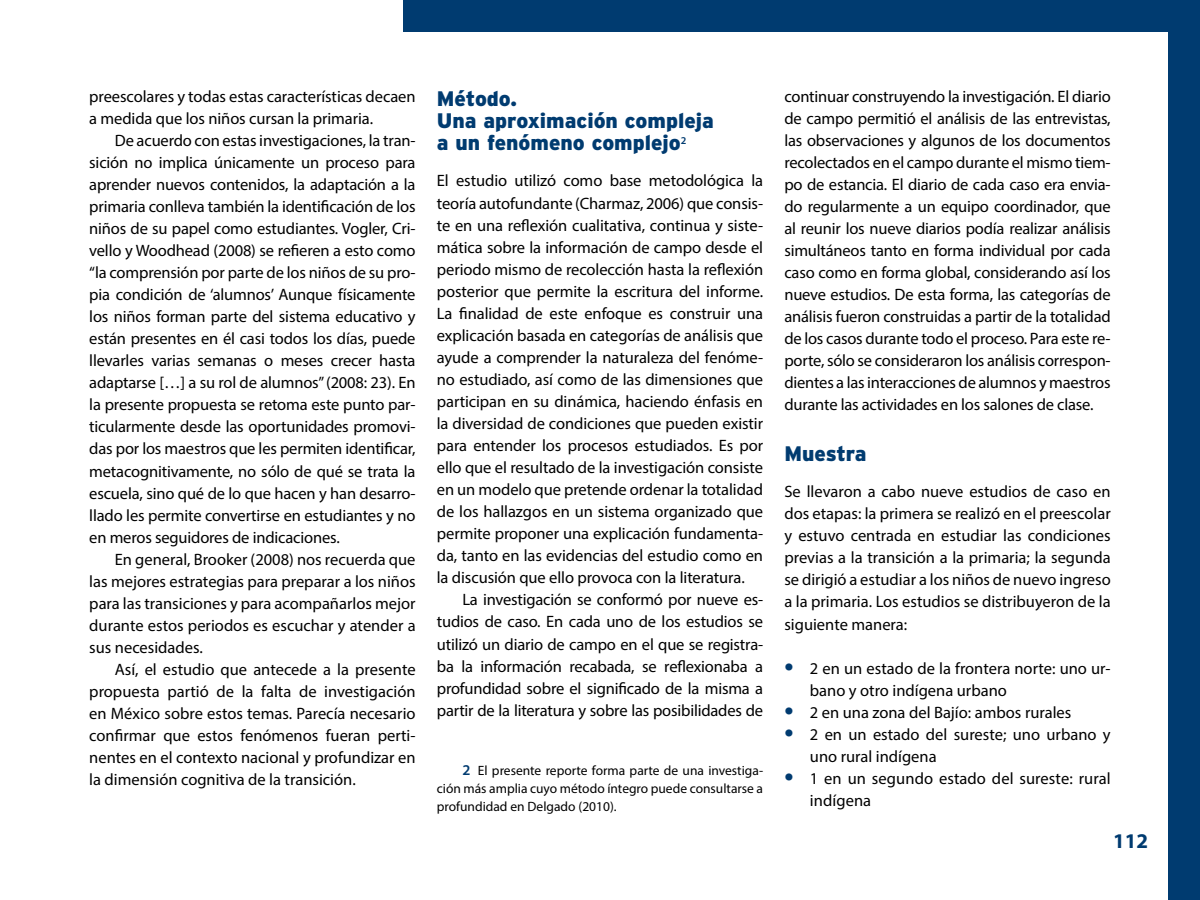
<style>
.page{position:relative;width:1200px;height:900px;background:#fff}
.page>*{position:absolute;margin:0;border:0;box-sizing:border-box;transform-origin:0 0}
.subtitulo{font:900 21px/22px "Interstate";color:#003b70}
.t1{font:700 21px "Myriad Pro";color:#003b70}
.txt_sin_san{font:16.5px/22px "Myriad Pro";letter-spacing:-.005em;color:#000;text-align:justify}
.txt{font:16.5px/22px "Myriad Pro";letter-spacing:-.005em;color:#000;text-align:justify}
.frances{font:16.5px/22px "Myriad Pro";color:#000}
.pie{font:13.5px/18px "Myriad Pro";color:#000;text-align:justify}
.s1{font-weight:600;font-size:15px;color:#003b70}
.s2{font-weight:700;font-size:27px;color:#003b70}
</style>
<div class="page">
<div style="left:1168px;top:0;width:32px;height:900px;background:#003b70"></div>
<div style="left:403px;top:0;width:797px;height:32px;background:#003b70"></div>
<p class="txt" style="left:89px;top:85px;width:328px">preescolares y todas estas características decaen a medida que los niños cursan la primaria.</p>
<p class="txt" style="left:89px;top:129px;width:328px;text-indent:26px">De acuerdo con estas investigaciones, la tran&shy;sición no implica únicamente un proceso para aprender nuevos contenidos, la adaptación a la primaria conlleva también la identificación de los niños de su papel como estudiantes. Vogler, Cri&shy;vello y Woodhead (2008) se refieren a esto como “la comprensión por parte de los niños de su pro&shy;pia condición de ‘alumnos’ Aunque físicamente los niños forman parte del sistema educativo y están presentes en él casi todos los días, puede llevarles varias semanas o meses crecer hasta adaptarse […] a su rol de alumnos” (2008: 23). En la presente propuesta se retoma este punto par&shy;ticularmente desde las oportunidades promovi&shy;das por los maestros que les permiten identificar, metacognitivamente, no sólo de qué se trata la escuela, sino qué de lo que hacen y han desarro&shy;llado les permite convertirse en estudiantes y no en meros seguidores de indicaciones.</p>
<p class="txt" style="left:89px;top:548px;width:328px;text-indent:26px">En general, Brooker (2008) nos recuerda que las mejores estrategias para preparar a los niños para las transiciones y para acompañarlos mejor durante estos periodos es escuchar y atender a sus necesidades.</p>
<p class="txt" style="left:89px;top:658px;width:328px;text-indent:26px">Así, el estudio que antecede a la presente propuesta partió de la falta de investigación en México sobre estos temas. Parecía necesario confirmar que estos fenómenos fueran perti&shy;nentes en el contexto nacional y profundizar en la dimensión cognitiva de la transición.</p>
<p class="subtitulo" style="left:437px;top:88px;width:279px">Método.<br>Una aproximación compleja a un fenómeno complejo<sup>2</sup></p>
<p class="txt_sin_san" style="left:437px;top:170px;width:328px">El estudio utilizó como base metodológica la teoría autofundante (Charmaz, 2006) que consis&shy;te en una reflexión cualitativa, continua y siste&shy;mática sobre la información de campo desde el periodo mismo de recolección hasta la reflexión posterior que permite la escritura del informe.<br>La finalidad de este enfoque es construir una explicación basada en categorías de análisis que ayude a comprender la naturaleza del fenóme&shy;no estudiado, así como de las dimensiones que participan en su dinámica, haciendo énfasis en la diversidad de condiciones que pueden existir para entender los procesos estudiados. Es por ello que el resultado de la investigación consiste en un modelo que pretende ordenar la totalidad de los hallazgos en un sistema organizado que permite proponer una explicación fundamenta&shy;da, tanto en las evidencias del estudio como en la discusión que ello provoca con la literatura.</p>
<p class="txt" style="left:437px;top:589px;width:328px;text-indent:26px">La investigación se conformó por nueve es&shy;tudios de caso. En cada uno de los estudios se utilizó un diario de campo en el que se registra&shy;ba la información recabada, se reflexionaba a profundidad sobre el significado de la misma a partir de la literatura y sobre las posibilidades de</p>
<p class="pie" style="left:437px;top:761px;width:328px;text-indent:26px"><span class="s1">2</span> El presente reporte forma parte de una investiga&shy;ción más amplia cuyo método íntegro puede consultarse a profundidad en Delgado (2010).</p>
<p class="txt_sin_san" style="left:784px;top:85px;width:328px">continuar construyendo la investigación. El diario de campo permitió el análisis de las entrevistas, las observaciones y algunos de los documentos recolectados en el campo durante el mismo tiem&shy;po de estancia. El diario de cada caso era envia&shy;do regularmente a un equipo coordinador, que al reunir los nueve diarios podía realizar análisis simultáneos tanto en forma individual por cada caso como en forma global, considerando así los nueve estudios. De esta forma, las categorías de análisis fueron construidas a partir de la totalidad de los casos durante todo el proceso. Para este re&shy;porte, sólo se consideraron los análisis correspon&shy;dientes a las interacciones de alumnos y maestros durante las actividades en los salones de clase.</p>
<p class="subtitulo" style="left:784px;top:442px;width:84px">Muestra</p>
<p class="txt_sin_san" style="left:784px;top:480px;width:328px">Se llevaron a cabo nueve estudios de caso en dos etapas: la primera se realizó en el preescolar y estuvo centrada en estudiar las condiciones previas a la transición a la primaria; la segunda se dirigió a estudiar a los niños de nuevo ingreso a la primaria. Los estudios se distribuyeron de la siguiente manera:</p>
<p class="frances" style="left:810px;top:657px;width:302px;text-indent:-26px"><span class="s2">•</span> 2 en un estado de la frontera norte: uno ur&shy;bano y otro indígena urbano</p>
<p class="frances" style="left:784px;top:701px;width:289px"><span class="s2">•</span> 2 en una zona del Bajío: ambos rurales</p>
<p class="frances" style="left:810px;top:723px;width:302px;text-indent:-26px"><span class="s2">•</span> 2 en un estado del sureste; uno urbano y uno rural indígena</p>
<p class="frances" style="left:810px;top:767px;width:302px;text-indent:-26px"><span class="s2">•</span> 1 en un segundo estado del sureste: rural indígena</p>
<p class="t1" style="left:1113px;top:827px;width:36px">112</p>
</div>
